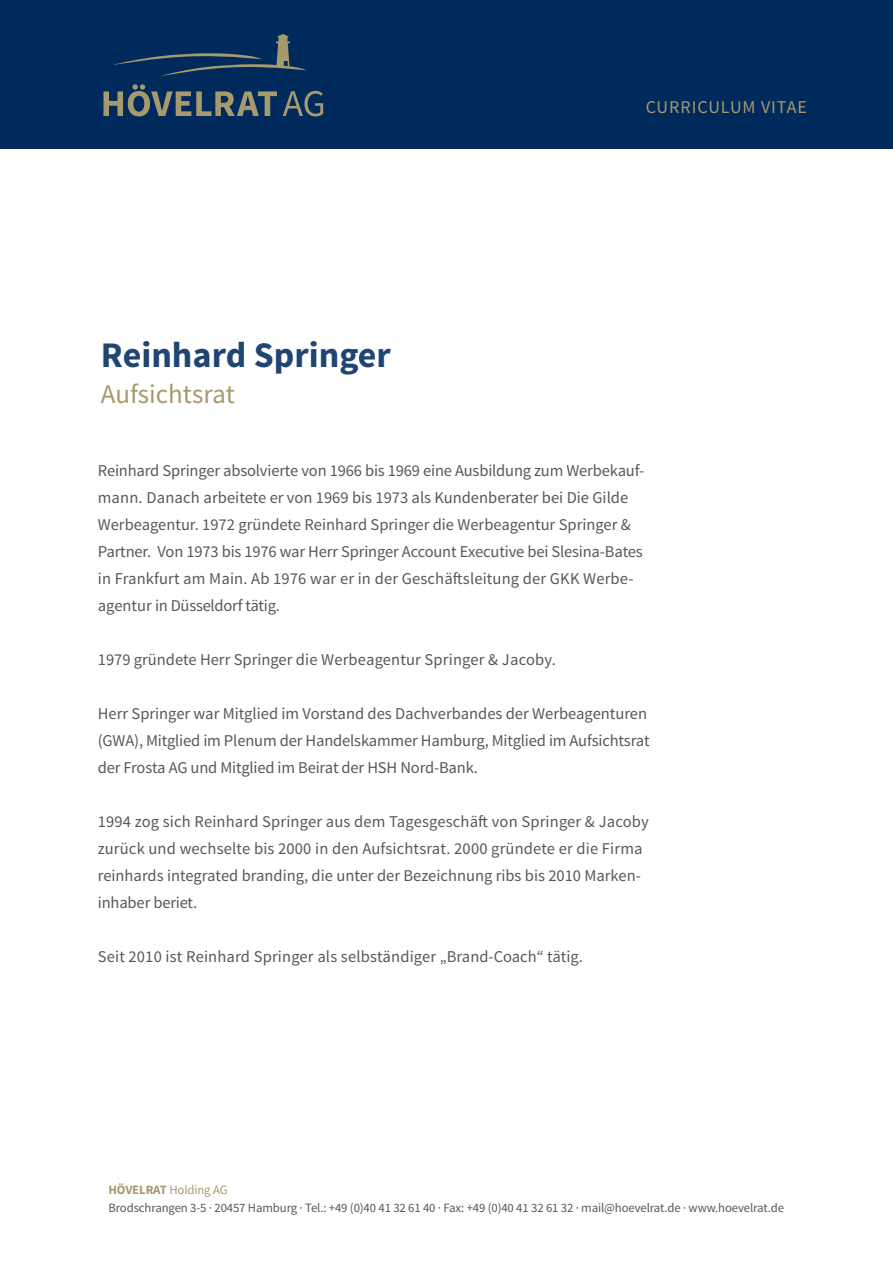
<style>
.page{position:relative;width:893px;height:1263px;background:#fff}
.page>*{position:absolute;margin:0;border:0;box-sizing:border-box;transform-origin:0 0}
.t1{font:700 36px "Source Sans Pro";color:#1f4573}
.t2{font:27px "Source Sans Pro";color:#a7996e}
.t3{font:18px "Source Sans Pro";letter-spacing:.05em;color:#a7996e}
.t4{font:16.5px/27px "Source Sans Pro";color:#57585a}
.t5{font:12.75px/18px "Source Sans Pro";letter-spacing:-.01em;color:#57585a}
.s1{font-weight:700;color:#a7996e}
.s2{color:#a7996e}
</style>
<div class="page">
<div style="left:0;top:0;width:893px;height:149px;background:#002a5b"></div>
<svg style="left:114px;top:34px;width:193px;height:42px"></svg>
<svg style="left:103px;top:84px;width:220px;height:32px"></svg>
<h1 class="t1" style="left:101px;top:332px;width:291px">Reinhard Springer</h1>
<h2 class="t2" style="left:101px;top:377px;width:136px">Aufsichtsrat</h2>
<p class="t3" style="left:646px;top:96px;width:163px">CURRICULUM VITAE</p>
<p class="t4" style="left:98px;top:457px;width:548px">Reinhard Springer absolvierte von 1966 bis 1969 eine Ausbildung zum Werbekauf&shy;mann. Danach arbeitete er von 1969 bis 1973 als Kundenberater bei Die Gilde Werbeagentur. 1972 gründete Reinhard Springer die Werbeagentur Springer &amp; Partner. Von 1973 bis 1976 war Herr Springer Account Executive bei Slesina-Bates in Frankfurt am Main. Ab 1976 war er in der Geschäftsleitung der GKK Werbe&shy;agentur in Düsseldorf tätig.</p>
<p class="t4" style="left:98px;top:646px;width:459px">1979 gründete Herr Springer die Werbeagentur Springer &amp; Jacoby.</p>
<p class="t4" style="left:98px;top:700px;width:553px">Herr Springer war Mitglied im Vorstand des Dachverbandes der Werbeagenturen (GWA), Mitglied im Plenum der Handelskammer Hamburg, Mitglied im Aufsichtsrat der Frosta AG und Mitglied im Beirat der HSH Nord-Bank.</p>
<p class="t4" style="left:98px;top:808px;width:552px">1994 zog sich Reinhard Springer aus dem Tagesgeschäft von Springer &amp; Jacoby zurück und wechselte bis 2000 in den Aufsichtsrat. 2000 gründete er die Firma reinhards integrated branding, die unter der Bezeichnung ribs bis 2010 Marken&shy;inhaber beriet.</p>
<p class="t4" style="left:98px;top:943px;width:487px">Seit 2010 ist Reinhard Springer als selbständiger „Brand-Coach“ tätig.</p>
<p class="t5" style="left:108px;top:1181px;width:677px"><span class="s1">HÖVELRAT</span> <span class="s2">Holding AG<br></span>Brodschrangen 3-5 · 20457 Hamburg · Tel.: +49 (0)40 41 32 61 40 · Fax: +49 (0)40 41 32 61 32 · mail@hoevelrat.de · www.hoevelrat.de</p>
</div>
